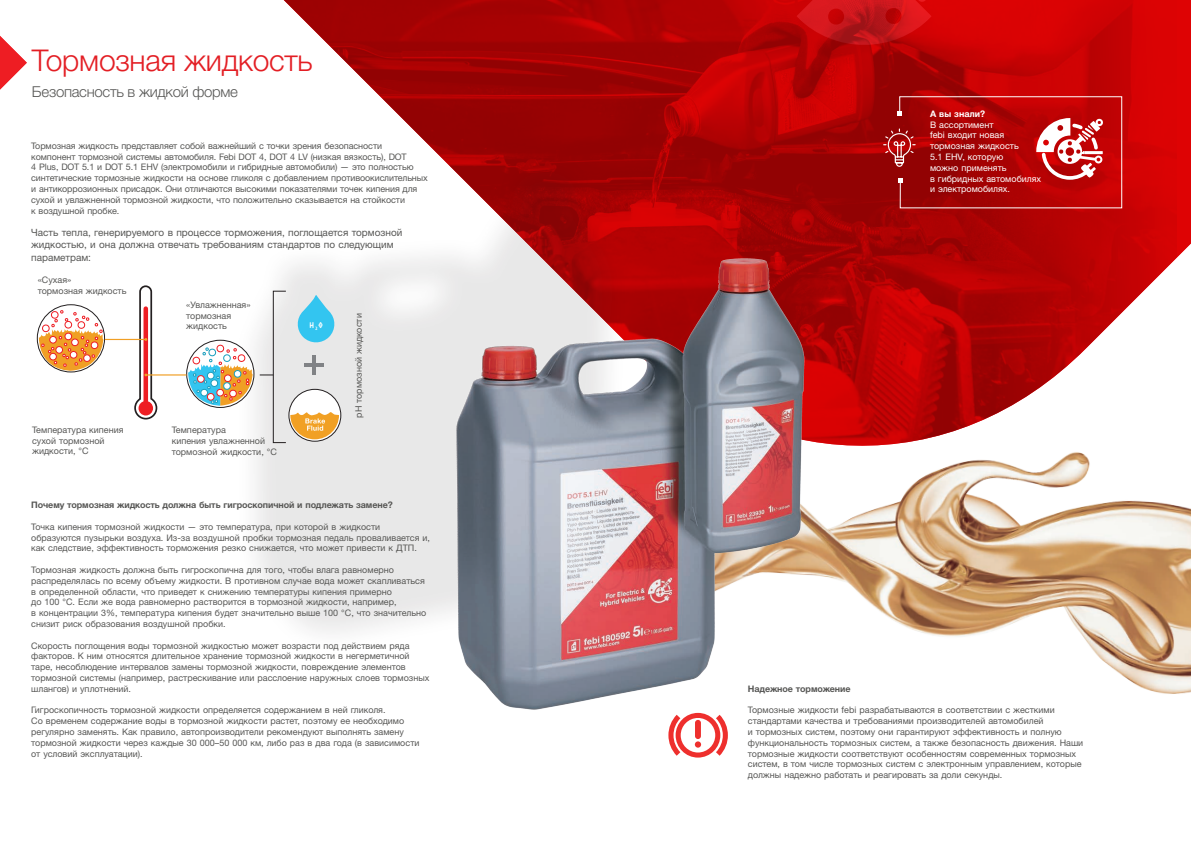
<style>
.page{position:relative;width:1191px;height:842px;background:#fff}
.page>*{position:absolute;margin:0;border:0;box-sizing:border-box;transform-origin:0 0}
.t1{font:300 30px "Helvetica Neue LTW1 G";letter-spacing:-.01em;color:#e31e24}
.t2{font:300 15px "Helvetica Neue LTW1 G";letter-spacing:-.02em;color:#575755}
._55_10{font:10px/12px "Helvetica Neue LTW1 G";color:#575755}
._55_10-2{font:9px/10.8px "Helvetica Neue LTW1 G";color:#575755}
._55_10-3{font:9px/10.8px "Helvetica Neue LTW1 G";color:#fff}
._55_10-4{font:700 9px "Helvetica Neue LTW1 G";letter-spacing:-.01em;color:#575755}
._55_10-5{font:700 9px "Helvetica Neue LTW1 G";color:#fff}
.t3{font:700 8px "Helvetica Neue World 75";color:#fff}
</style>
<div class="page">
<svg style="left:283px;top:0;width:908px;height:359px;background:#b92021"></svg>
<svg style="left:780px;top:0;width:118px;height:54px;background:#bd0d10"></svg>
<img style="left:841px;top:359px;width:350px;height:335px">
<img style="left:216px;top:154px;width:625px;height:604px">
<svg style="left:0;top:36px;width:27px;height:54px"></svg>
<svg style="left:898px;top:0;width:224px;height:209px;background:#be0f10"></svg>
<svg style="left:898px;top:179px;width:4px;height:4px"></svg>
<svg style="left:897px;top:111px;width:4px;height:4px"></svg>
<div style="left:37px;top:304px;width:68px;height:68px;border:1px solid #231f20;border-radius:50%"></div>
<div style="left:186px;top:340px;width:68px;height:68px;border:1px solid #231f20;border-radius:50%"></div>
<div style="left:289px;top:389px;width:52px;height:52px;background:#fff;border-radius:50%"></div>
<div style="left:289px;top:389px;width:52px;height:52px;border:1px solid #231f20;border-radius:50%"></div>
<svg style="left:39px;top:310px;width:64px;height:62px"></svg>
<svg style="left:296px;top:294px;width:40px;height:50px;background:#7fd3ec"></svg>
<svg style="left:188px;top:344px;width:64px;height:62px"></svg>
<hr style="left:105px;top:339px;width:41px;height:1px;background:#f09f25">
<hr style="left:145px;top:374px;width:41px;height:2px;background:#f09f25">
<svg style="left:133px;top:285px;width:25px;height:135px"></svg>
<div style="left:273px;top:291px;width:13px;height:152px;border:1px solid #231f20"></div>
<svg style="left:260px;top:375px;width:13px;height:1px"></svg>
<hr style="left:312px;top:355px;width:4px;height:20px;background:#808285">
<hr style="left:304px;top:363px;width:20px;height:4px;background:#808285">
<svg style="left:290px;top:411px;width:49px;height:28px"></svg>
<svg style="left:882px;top:128px;width:34px;height:39px"></svg>
<svg style="left:668px;top:713px;width:60px;height:44px"></svg>
<div style="left:695px;top:720px;width:6px;height:19px;background:#ee2f2d;border-radius:3px"></div>
<div style="left:695px;top:741px;width:6px;height:7px;background:#ee2f2d;border-radius:50%"></div>
<p class="t1" style="left:32px;top:42px;width:282px">Тормозная жидкость</p>
<p class="t2" style="left:32px;top:83px;width:208px">Безопасность в жидкой форме</p>
<p class="_55_10-2" style="left:31px;top:140px;width:398px">Тормозная жидкость представляет собой важнейший с точки зрения безопасности компонент тормозной системы автомобиля. Febi DOT 4, DOT 4 LV (низкая вязкость), DOT<br>4 Plus, DOT 5.1 и DOT 5.1 EHV (электромобили и гибридные автомобили) — это полностью синтетические тормозные жидкости на основе гликоля с добавлением противоокислительных и антикоррозионных присадок. Они отличаются высокими показателями точек кипения для сухой и увлажненной тормозной жидкости, что положительно сказывается на стойкости<br>к воздушной пробке.</p>
<p class="_55_10" style="left:31px;top:227px;width:373px">Часть тепла, генерируемого в процессе торможения, поглощается тормозной жидкостью, и она должна отвечать требованиям стандартов по следующим параметрам:</p>
<p class="_55_10-2" style="left:38px;top:275px;width:35px">«Сухая»</p>
<p class="_55_10-2" style="left:38px;top:285px;width:90px">тормозная жидкость</p>
<p class="_55_10-2" style="left:186px;top:299px;width:66px">«Увлажненная» тормозная жидкость</p>
<p class="_55_10-2" style="left:32px;top:424px;width:93px">Температура кипения сухой тормозной жидкости, °C</p>
<p class="_55_10-2" style="left:172px;top:424px;width:56px">Температура</p>
<p class="_55_10-2" style="left:172px;top:435px;width:95px">кипения увлажненной</p>
<p class="_55_10-2" style="left:172px;top:446px;width:107px">тормозной жидкости, °C</p>
<p class="t3" style="left:309px;top:320px;width:15px">H<sub>2</sub>0</p>
<p class="_55_10-2" style="left:353px;top:418px;width:106px;rotate:-90deg">pH тормозной жидкости</p>
<p class="_55_10-4" style="left:31px;top:499px;width:363px">Почему тормозная жидкость должна быть гигроскопичной и подлежать замене?</p>
<p class="_55_10-2" style="left:31px;top:521px;width:400px">Точка кипения тормозной жидкости — это температура, при которой в жидкости образуются пузырьки воздуха. Из-за воздушной пробки тормозная педаль проваливается и, как следствие, эффективность торможения резко снижается, что может привести к ДТП.</p>
<p class="_55_10-2" style="left:31px;top:564px;width:397px">Тормозная жидкость должна быть гигроскопична для того, чтобы влага равномерно распределялась по всему объему жидкости. В противном случае вода может скапливаться в определенной области, что приведет к снижению температуры кипения примерно<br>до 100 °C. Если же вода равномерно растворится в тормозной жидкости, например,<br>в концентрации 3%, температура кипения будет значительно выше 100 °C, что значительно снизит риск образования воздушной пробки.</p>
<p class="_55_10-2" style="left:31px;top:640px;width:400px">Скорость поглощения воды тормозной жидкостью может возрасти под действием ряда факторов. К ним относятся длительное хранение тормозной жидкости в негерметичной таре, несоблюдение интервалов замены тормозной жидкости, повреждение элементов тормозной системы (например, растрескивание или расслоение наружных слоев тормозных шлангов) и уплотнений.</p>
<p class="_55_10-2" style="left:31px;top:705px;width:390px">Гигроскопичность тормозной жидкости определяется содержанием в ней гликоля.<br>Со временем содержание воды в тормозной жидкости растет, поэтому ее необходимо регулярно заменять. Как правило, автопроизводители рекомендуют выполнять замену тормозной жидкости через каждые 30 000–50 000 км, либо раз в два года (в зависимости от условий эксплуатации).</p>
<p class="_55_10-5" style="left:930px;top:108px;width:57px">А вы знали?</p>
<p class="_55_10-3" style="left:930px;top:119px;width:113px">В ассортимент<br>febi входит новая тормозная жидкость<br>5.1 EHV, которую<br>можно применять<br>в гибридных автомобилях и электромобилях.</p>
<p class="_55_10-4" style="left:748px;top:683px;width:104px">Надежное торможение</p>
<p class="_55_10-2" style="left:748px;top:705px;width:337px">Тормозные жидкости febi разрабатываются в соответствии с жесткими стандартами качества и требованиями производителей автомобилей<br>и тормозных систем, поэтому они гарантируют эффективность и полную функциональность тормозных систем, а также безопасность движения. Наши тормозные жидкости соответствуют особенностям современных тормозных систем, в том числе тормозных систем с электронным управлением, которые должны надежно работать и реагировать за доли секунды.</p>
</div>
